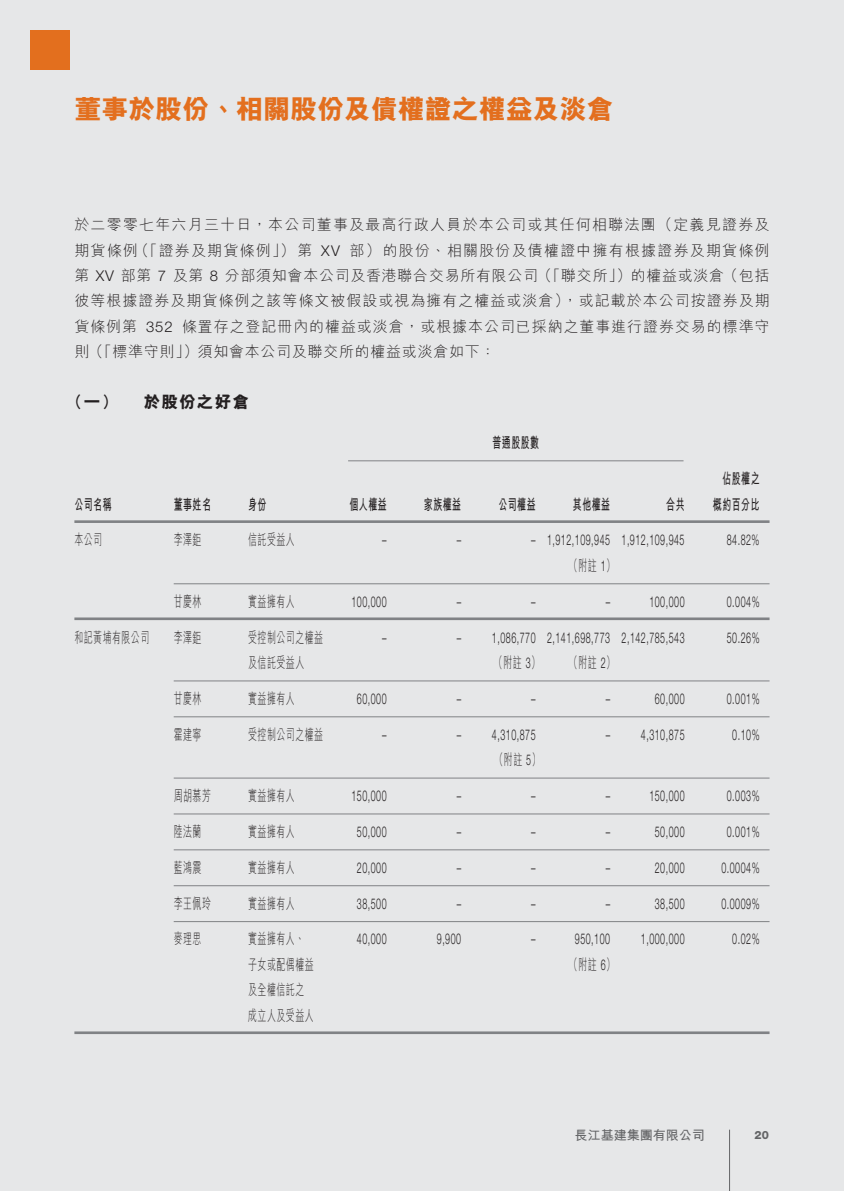
<style>
.page{position:relative;width:844px;height:1191px;background:#fff}
.page>*{position:absolute;margin:0;border:0;box-sizing:border-box;transform-origin:0 0}
.t1{font:27.12px "M Hei HK Xbold E Ten B5 H";letter-spacing:-.005em;color:#e36f1e}
.t2{font:16.62px "M Hei HK Xbold E Ten B5 H";letter-spacing:.065em;color:#231f20}
.t3{font:300 14.88px "Helvetica Neue LT Std";letter-spacing:.055em;color:#231f20;scale:.6 1}
.t4{font:14.88px/25.4px "M Hei HK Light E Ten B5 H";letter-spacing:.055em;color:#231f20;text-align:justify}
.t5{font:14.88px/25.4px "M Hei HK Light E Ten B5 H";letter-spacing:.055em;color:#231f20;scale:.6 1}
.t6{font:14.88px "M Hei HK Bold E Ten B5 H";letter-spacing:.055em;color:#231f20;scale:.6 1}
.t7{font:13.12px "M Hei HK Bold E Ten B5 H";letter-spacing:-.01em;color:#636466}
.t8{font:800 11.38px "Helvetica Neue LT Std";color:#636466}
.s1{font-family:"Helvetica Neue LT Std";font-weight:300}
</style>
<div class="page">
<div style="left:0;top:0;width:843px;height:1191px;background:#e6e7e8"></div>
<div style="left:30px;top:30px;width:39px;height:40px;background:#e36f1e"></div>
<hr style="left:729px;top:1129px;width:1px;height:62px;background:#636466">
<hr style="left:348px;top:460px;width:335px;height:1px;background:#808285">
<hr style="left:74px;top:520px;width:695px;height:3px;background:#808285">
<hr style="left:174px;top:583px;width:595px;height:1px;background:#808285">
<hr style="left:74px;top:617px;width:695px;height:3px;background:#808285">
<hr style="left:174px;top:680px;width:595px;height:1px;background:#808285">
<hr style="left:174px;top:716px;width:595px;height:1px;background:#808285">
<hr style="left:174px;top:777px;width:595px;height:1px;background:#808285">
<hr style="left:174px;top:813px;width:595px;height:1px;background:#808285">
<hr style="left:174px;top:849px;width:595px;height:1px;background:#808285">
<hr style="left:174px;top:885px;width:595px;height:1px;background:#808285">
<hr style="left:174px;top:921px;width:595px;height:1px;background:#808285">
<hr style="left:74px;top:1031px;width:695px;height:3px;background:#808285">
<h1 class="t1" style="left:74px;top:99px;width:540px">董事於股份、相關股份及債權證之權益及淡倉</h1>
<p class="t4" style="left:74px;top:214px;width:696px">於二零零七年六月三十日，本公司董事及最高行政人員於本公司或其任何相聯法團（定義見證券及期貨條例（「證券及期貨條例」）第 <span class="s1">XV</span> 部）的股份、相關股份及債權證中擁有根據證券及期貨條例第 <span class="s1">XV</span> 部第 <span class="s1">7</span> 及第 <span class="s1">8</span> 分部須知會本公司及香港聯合交易所有限公司（「聯交所」）的權益或淡倉（包括彼等根據證券及期貨條例之該等條文被假設或視為擁有之權益或淡倉），或記載於本公司按證券及期貨條例第 <span class="s1">352</span> 條置存之登記冊內的權益或淡倉，或根據本公司已採納之董事進行證券交易的標準守則（「標準守則」）須知會本公司及聯交所的權益或淡倉如下：</p>
<p class="t2" style="left:66px;top:395px;width:53px">（一）</p>
<p class="t2" style="left:144px;top:395px;width:106px">於股份之好倉</p>
<p class="t6" style="left:492px;top:437px;width:79px">普通股股數</p>
<p class="t6" style="left:722px;top:473px;width:63px">佔股權之</p>
<p class="t6" style="left:74px;top:498px;width:63px">公司名稱</p>
<p class="t6" style="left:174px;top:498px;width:63px">董事姓名</p>
<p class="t6" style="left:248px;top:498px;width:32px">身份</p>
<p class="t6" style="left:349px;top:498px;width:63px">個人權益</p>
<p class="t6" style="left:424px;top:498px;width:63px">家族權益</p>
<p class="t6" style="left:498px;top:498px;width:63px">公司權益</p>
<p class="t6" style="left:572px;top:498px;width:63px">其他權益</p>
<p class="t6" style="left:666px;top:498px;width:32px">合共</p>
<p class="t6" style="left:712px;top:498px;width:79px">概約百分比</p>
<p class="t5" style="left:74px;top:529px;width:48px">本公司</p>
<p class="t5" style="left:174px;top:529px;width:48px">李澤鉅</p>
<p class="t5" style="left:248px;top:529px;width:79px">信託受益人</p>
<p class="t3" style="left:382px;top:535px;width:9px">–</p>
<p class="t3" style="left:456px;top:535px;width:9px">–</p>
<p class="t3" style="left:531px;top:535px;width:257px">– 1,912,109,945 1,912,109,945</p>
<p class="t3" style="left:726px;top:535px;width:56px">84.82%</p>
<p class="t5" style="left:568px;top:554px;width:78px">（附註 <span class="s1">1</span>）</p>
<p class="t5" style="left:174px;top:590px;width:48px">甘慶林</p>
<p class="t5" style="left:248px;top:590px;width:79px">實益擁有人</p>
<p class="t3" style="left:351px;top:596px;width:60px">100,000</p>
<p class="t3" style="left:456px;top:596px;width:9px">–</p>
<p class="t3" style="left:531px;top:596px;width:9px">–</p>
<p class="t3" style="left:605px;top:596px;width:9px">–</p>
<p class="t3" style="left:649px;top:596px;width:60px">100,000</p>
<p class="t3" style="left:726px;top:596px;width:56px">0.004%</p>
<p class="t5" style="left:74px;top:626px;width:126px">和記黃埔有限公司</p>
<p class="t5" style="left:174px;top:626px;width:48px">李澤鉅</p>
<p class="t5" style="left:248px;top:626px;width:126px">受控制公司之權益</p>
<p class="t3" style="left:382px;top:632px;width:9px">–</p>
<p class="t3" style="left:456px;top:632px;width:381px">– 1,086,770 2,141,698,773 2,142,785,543</p>
<p class="t3" style="left:726px;top:632px;width:56px">50.26%</p>
<p class="t5" style="left:248px;top:652px;width:95px">及信託受益人</p>
<p class="t5" style="left:494px;top:652px;width:78px">（附註 <span class="s1">3</span>）</p>
<p class="t5" style="left:568px;top:652px;width:78px">（附註 <span class="s1">2</span>）</p>
<p class="t5" style="left:174px;top:687px;width:48px">甘慶林</p>
<p class="t5" style="left:248px;top:687px;width:79px">實益擁有人</p>
<p class="t3" style="left:357px;top:693px;width:51px">60,000</p>
<p class="t3" style="left:456px;top:693px;width:9px">–</p>
<p class="t3" style="left:531px;top:693px;width:9px">–</p>
<p class="t3" style="left:605px;top:693px;width:9px">–</p>
<p class="t3" style="left:654px;top:693px;width:51px">60,000</p>
<p class="t3" style="left:726px;top:693px;width:56px">0.001%</p>
<p class="t5" style="left:174px;top:723px;width:48px">霍建寧</p>
<p class="t5" style="left:248px;top:723px;width:126px">受控制公司之權益</p>
<p class="t3" style="left:382px;top:729px;width:9px">–</p>
<p class="t3" style="left:456px;top:729px;width:133px">– 4,310,875</p>
<p class="t3" style="left:605px;top:729px;width:133px">– 4,310,875</p>
<p class="t3" style="left:732px;top:729px;width:47px">0.10%</p>
<p class="t5" style="left:494px;top:749px;width:78px">（附註 <span class="s1">5</span>）</p>
<p class="t5" style="left:174px;top:785px;width:63px">周胡慕芳</p>
<p class="t5" style="left:248px;top:785px;width:79px">實益擁有人</p>
<p class="t3" style="left:351px;top:790px;width:60px">150,000</p>
<p class="t3" style="left:456px;top:790px;width:9px">–</p>
<p class="t3" style="left:531px;top:790px;width:9px">–</p>
<p class="t3" style="left:605px;top:790px;width:9px">–</p>
<p class="t3" style="left:649px;top:790px;width:60px">150,000</p>
<p class="t3" style="left:726px;top:790px;width:56px">0.003%</p>
<p class="t5" style="left:174px;top:820px;width:48px">陸法蘭</p>
<p class="t5" style="left:248px;top:820px;width:79px">實益擁有人</p>
<p class="t3" style="left:357px;top:826px;width:51px">50,000</p>
<p class="t3" style="left:456px;top:826px;width:9px">–</p>
<p class="t3" style="left:531px;top:826px;width:9px">–</p>
<p class="t3" style="left:605px;top:826px;width:9px">–</p>
<p class="t3" style="left:654px;top:826px;width:51px">50,000</p>
<p class="t3" style="left:726px;top:826px;width:56px">0.001%</p>
<p class="t5" style="left:174px;top:856px;width:48px">藍鴻震</p>
<p class="t5" style="left:248px;top:856px;width:79px">實益擁有人</p>
<p class="t3" style="left:357px;top:862px;width:51px">20,000</p>
<p class="t3" style="left:456px;top:862px;width:9px">–</p>
<p class="t3" style="left:531px;top:862px;width:9px">–</p>
<p class="t3" style="left:605px;top:862px;width:9px">–</p>
<p class="t3" style="left:654px;top:862px;width:51px">20,000</p>
<p class="t3" style="left:721px;top:862px;width:65px">0.0004%</p>
<p class="t5" style="left:174px;top:892px;width:63px">李王佩玲</p>
<p class="t5" style="left:248px;top:892px;width:79px">實益擁有人</p>
<p class="t3" style="left:357px;top:898px;width:51px">38,500</p>
<p class="t3" style="left:456px;top:898px;width:9px">–</p>
<p class="t3" style="left:531px;top:898px;width:9px">–</p>
<p class="t3" style="left:605px;top:898px;width:9px">–</p>
<p class="t3" style="left:654px;top:898px;width:51px">38,500</p>
<p class="t3" style="left:721px;top:898px;width:65px">0.0009%</p>
<p class="t5" style="left:174px;top:928px;width:48px">麥理思</p>
<p class="t5" style="left:248px;top:928px;width:95px">實益擁有人、</p>
<p class="t3" style="left:357px;top:934px;width:51px">40,000</p>
<p class="t3" style="left:436px;top:934px;width:42px">9,900</p>
<p class="t3" style="left:531px;top:934px;width:9px">–</p>
<p class="t3" style="left:574px;top:934px;width:60px">950,100</p>
<p class="t3" style="left:640px;top:934px;width:74px">1,000,000</p>
<p class="t3" style="left:732px;top:934px;width:47px">0.02%</p>
<p class="t5" style="left:248px;top:953px;width:111px">子女或配偶權益</p>
<p class="t5" style="left:568px;top:953px;width:78px">（附註 <span class="s1">6</span>）</p>
<p class="t5" style="left:248px;top:979px;width:111px">及全權信託之成立人及受益人</p>
<p class="t7" style="left:574px;top:1129px;width:132px">長江基建集團有限公司</p>
<p class="t8" style="left:754px;top:1129px;width:16px">20</p>
</div>
